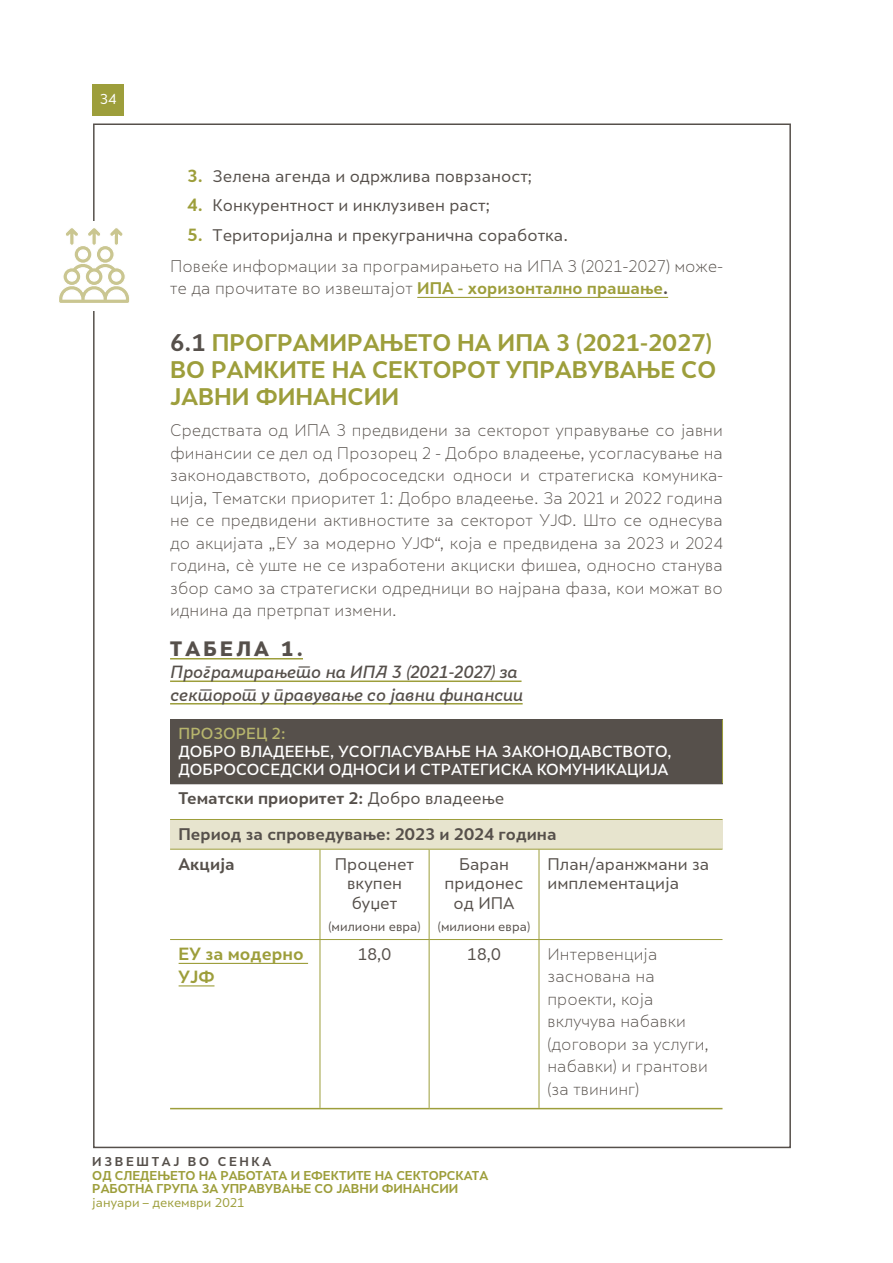
<style>
.page{position:relative;width:893px;height:1263px;background:#fff}
.page>*{position:absolute;margin:0;border:0;box-sizing:border-box;transform-origin:0 0}
.t1{font:700 22.5px/27px "Skola Sans";color:#9d9e3b}
.t2{font:900 19.5px "Skola Sans";letter-spacing:.17em;color:#56504b}
.t3{font:italic 500 16.5px/22.5px "Skola Sans";color:#56504b}
.t4{font:700 16.5px/22.5px "Skola Sans";color:#9d9e3b}
.t5{font:300 15.75px/22.5px "Skola Sans";color:#56504b}
.t6{font:15.75px/19.5px "Skola Sans";color:#56504b;text-align:center}
.t7{font:700 15.75px/29.1px "Skola Sans";color:#56504b}
.t8{font:500 15px/18px "Skola Sans";color:#fff}
.t9{font:500 15px "Skola Sans";color:#b7b56d}
.t10{font:13.5px "Skola Sans";color:#fff}
.t11{font:700 12px/13.5px "Skola Sans";color:#9d9e3b}
.t12{font:12px "Skola Sans";color:#56504b}
.t13{font:12px "Skola Sans";color:#9d9e3b}
.t14{font:700 12px "Skola Sans";letter-spacing:.22em;color:#56504b}
.s1{font-weight:700;font-size:16.5px;color:#9d9e3b}
.s2{font-weight:400}
.s3{font-weight:700;color:#9d9e3b}
.s4{font-weight:700;font-size:16.5px}
.s5{color:#56504b}
</style>
<div class="page">
<div style="left:92px;top:84px;width:32px;height:31px;background:#9d9e3b"></div>
<hr style="left:417px;top:297px;width:251px;height:1px;background:#9d9e3b">
<hr style="left:170px;top:658px;width:133px;height:1px;background:#9d9e3b">
<hr style="left:170px;top:680px;width:351px;height:2px;background:#9d9e3b">
<hr style="left:170px;top:703px;width:353px;height:1px;background:#9d9e3b">
<div style="left:170px;top:719px;width:552px;height:65px;background:#56504b"></div>
<div style="left:170px;top:819px;width:552px;height:30px;background:#e7e4ce"></div>
<hr style="left:722px;top:719px;width:1px;height:64px;background:#9d9e3b">
<hr style="left:539px;top:783px;width:184px;height:1px;background:#56504b">
<hr style="left:170px;top:819px;width:150px;height:1px;background:#9d9e3b">
<hr style="left:320px;top:819px;width:109px;height:1px;background:#9d9e3b">
<hr style="left:429px;top:819px;width:110px;height:1px;background:#9d9e3b">
<hr style="left:539px;top:819px;width:183px;height:1px;background:#9d9e3b">
<hr style="left:170px;top:849px;width:150px;height:1px;background:#9d9e3b">
<hr style="left:320px;top:849px;width:1px;height:90px;background:#9d9e3b">
<hr style="left:320px;top:849px;width:109px;height:1px;background:#9d9e3b">
<hr style="left:429px;top:849px;width:1px;height:90px;background:#9d9e3b">
<hr style="left:429px;top:849px;width:110px;height:1px;background:#9d9e3b">
<hr style="left:539px;top:849px;width:1px;height:90px;background:#9d9e3b">
<hr style="left:539px;top:849px;width:183px;height:1px;background:#9d9e3b">
<hr style="left:170px;top:939px;width:150px;height:1px;background:#9d9e3b">
<hr style="left:170px;top:1108px;width:150px;height:1px;background:#9d9e3b">
<hr style="left:320px;top:940px;width:1px;height:168px;background:#9d9e3b">
<hr style="left:320px;top:939px;width:109px;height:1px;background:#9d9e3b">
<hr style="left:320px;top:1108px;width:109px;height:1px;background:#9d9e3b">
<hr style="left:429px;top:940px;width:1px;height:168px;background:#9d9e3b">
<hr style="left:429px;top:939px;width:110px;height:1px;background:#9d9e3b">
<hr style="left:429px;top:1108px;width:110px;height:1px;background:#9d9e3b">
<hr style="left:539px;top:940px;width:1px;height:168px;background:#9d9e3b">
<hr style="left:539px;top:939px;width:183px;height:1px;background:#9d9e3b">
<hr style="left:539px;top:1108px;width:183px;height:1px;background:#9d9e3b">
<hr style="left:179px;top:963px;width:129px;height:1px;background:#9d9e3b">
<hr style="left:179px;top:985px;width:35px;height:1px;background:#9d9e3b">
<svg style="left:59px;top:228px;width:71px;height:75px"></svg>
<p class="t10" style="left:100px;top:91px;width:18px">34</p>
<p class="t6" style="left:187px;top:166px;width:347px"><span class="s1">3.</span> Зелена агенда и одржлива поврзаност;</p>
<p class="t6" style="left:187px;top:196px;width:304px"><span class="s1">4.</span> Конкурентност и инклузивен раст;</p>
<p class="t5" style="left:170px;top:219px;width:554px;line-height:31px;text-indent:17px"><span class="s1">5.</span> <span class="s2">Територијална и прекугранична соработка.<br></span>Повеќе информации за програмирањето на ИПА 3 (2021-2027) може-</p>
<p class="t5" style="left:170px;top:277px;width:500px">те да прочитате во извештајот <span class="s3">ИПА - хоризонтално прашање</span><span class="s4">.</span></p>
<h1 class="t1" style="left:170px;top:329px;width:548px"><span class="s5">6.1</span> ПРОГРАМИРАЊЕТО НА ИПА 3 (2021-2027)<br>ВО РАМКИТЕ НА СЕКТОРОТ УПРАВУВАЊЕ СО<br>ЈАВНИ ФИНАНСИИ</h1>
<p class="t5" style="left:170px;top:419px;width:554px;text-align:justify">Средствата од ИПА 3 предвидени за секторот управување со јавни финансии се дел од Прозорец 2 - Добро владеење, усогласување на законодавството, добрососедски односи и стратегиска комуника&shy;ција, Тематски приоритет 1: Добро владеење. За 2021 и 2022 година не се предвидени активностите за секторот УЈФ. Што се однесува до акцијата „ЕУ за модерно УЈФ“, која е предвидена за 2023 и 2024 година, сѐ уште не се изработени акциски фишеа, односно станува збор само за стратегиски одредници во најрана фаза, кои можат во иднина да претрпат измени.</p>
<p class="t2" style="left:170px;top:636px;width:134px">ТАБЕЛА 1.</p>
<p class="t3" style="left:170px;top:661px;width:354px">Програмирањето на ИПА 3 (2021-2027) за секторот у правување со јавни финансии</p>
<p class="t9" style="left:179px;top:725px;width:108px">ПРОЗОРЕЦ 2:</p>
<p class="t8" style="left:179px;top:742px;width:495px">ДОБРО ВЛАДЕЕЊЕ, УСОГЛАСУВАЊЕ НА ЗАКОНОДАВСТВОТО,<br>ДОБРОСОСЕДСКИ ОДНОСИ И СТРАТЕГИСКА КОМУНИКАЦИЈА</p>
<p class="t7" style="left:179px;top:783px;width:327px">Тематски приоритет 2: <span class="s2">Добро владеење</span></p>
<p class="t7" style="left:179px;top:820px;width:379px">Период за спроведување: 2023 и 2024 година<br>Акција</p>
<p class="t6" style="left:547px;top:854px;width:163px;text-align:left">План/аранжмани за имплементација</p>
<p class="t6" style="left:335px;top:854px;width:81px">Проценет вкупен буџет</p>
<p class="t12" style="left:328px;top:919px;width:94px">(милиони евра)</p>
<p class="t6" style="left:445px;top:854px;width:80px">Баран придонес од ИПА</p>
<p class="t12" style="left:438px;top:919px;width:94px">(милиони евра)</p>
<p class="t4" style="left:179px;top:943px;width:127px">ЕУ за модерно<br>УЈФ</p>
<p class="t6" style="left:358px;top:944px;width:35px">18,0</p>
<p class="t6" style="left:467px;top:944px;width:35px">18,0</p>
<p class="t5" style="left:547px;top:943px;width:163px">Интервенција заснована на проекти, која вклучува набавки (договори за услуги, набавки) и грантови (за твининг)</p>
<p class="t14" style="left:92px;top:1154px;width:181px">ИЗВЕШТАЈ ВО СЕНКА</p>
<p class="t11" style="left:92px;top:1168px;width:397px">ОД СЛЕДЕЊЕТО НА РАБОТАТА И ЕФЕКТИТЕ НА СЕКТОРСКАТА<br>РАБОТНА ГРУПА ЗА УПРАВУВАЊЕ СО ЈАВНИ ФИНАНСИИ</p>
<p class="t13" style="left:92px;top:1195px;width:154px">јануари – декември 2021</p>
</div>
